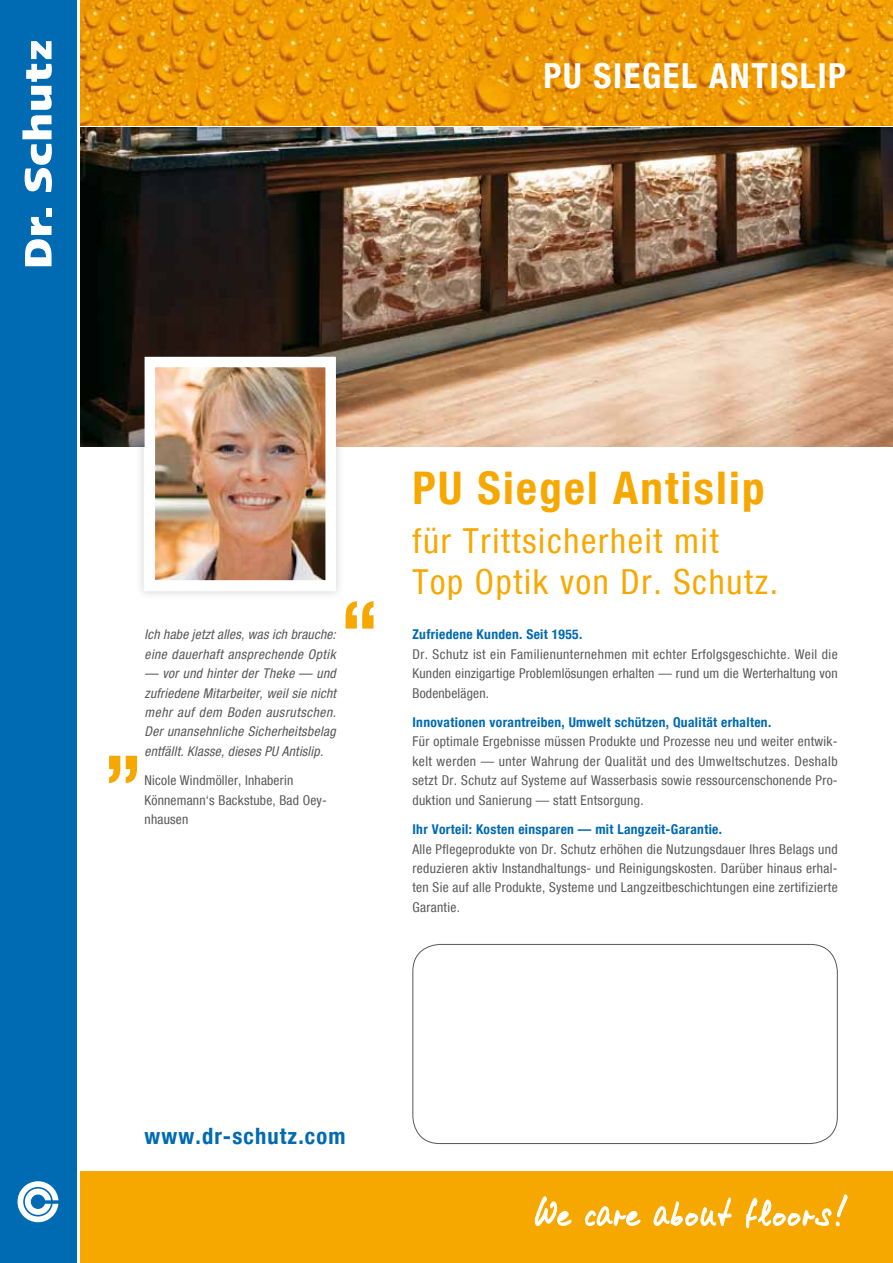
<style>
.page{position:relative;width:893px;height:1263px;background:#fff}
.page>*{position:absolute;margin:0;border:0;box-sizing:border-box;transform-origin:0 0}
.t1{font:700 condensed 85.5px "Helvetica Neue LT Com";color:#f7a800}
.t2{font:700 condensed 45px "Helvetica Neue LT Com";letter-spacing:.05em;color:#f7a800}
.t3{font:condensed 34.5px/40.5px "Helvetica Neue LT Com";letter-spacing:.05em;color:#f7a800}
.t4{font:700 condensed 34.5px "Helvetica Neue LT Com";letter-spacing:.05em;color:#fff}
.t5{font:700 condensed 22.5px "Helvetica Neue LT Com";letter-spacing:.05em;color:#006ab3}
.t6{font:condensed 13.5px/19.5px "Helvetica Neue LT Com";letter-spacing:.015em;color:#58585a;text-align:justify}
.t7{font:italic condensed 13.5px/19.5px "Helvetica Neue LT Com";letter-spacing:.015em;color:#58585a;text-align:justify}
.t8{font:700 condensed 13.5px "Helvetica Neue LT Com";letter-spacing:.025em;color:#006ab3}
.t9{font:italic condensed 13.5px/19.5px "Helvetica Neue LT Com";letter-spacing:.035em;color:#58585a}
</style>
<div class="page">
<img style="left:135px;top:446px;width:211px;height:149px">
<img style="left:81px;top:0;width:812px;height:125px">
<div style="left:412px;top:944px;width:426px;height:200px;border:1px solid #58585a;border-radius:27px"></div>
<img style="left:81px;top:128px;width:812px;height:318px">
<img style="left:156px;top:368px;width:169px;height:212px">
<div style="left:0;top:0;width:77px;height:1263px;background:#006ab3"></div>
<svg style="left:25px;top:217px;width:27px;height:49px"></svg>
<div style="left:46px;top:208px;width:6px;height:9px;background:#fff"></div>
<svg style="left:22px;top:41px;width:30px;height:151px"></svg>
<svg style="left:17px;top:1181px;width:41px;height:41px"></svg>
<div style="left:81px;top:1171px;width:812px;height:92px;background:#f7a800"></div>
<svg style="left:535px;top:1196px;width:37px;height:30px"></svg>
<svg style="left:585px;top:1206px;width:56px;height:20px"></svg>
<svg style="left:653px;top:1197px;width:79px;height:29px"></svg>
<svg style="left:746px;top:1194px;width:101px;height:34px"></svg>
<h3 class="t4" style="left:544px;top:56px;width:304px">PU SIEGEL ANTISLIP</h3>
<p class="t9" style="left:145px;top:624px;width:193px">Ich habe jetzt alles, was ich brauche: eine dauerhaft ansprechende Optik</p>
<p class="t7" style="left:145px;top:663px;width:193px">— vor und hinter der Theke — und zufriedene Mitarbeiter, weil sie nicht mehr auf dem Boden ausrutschen.<br>Der unansehnliche Sicherheitsbelag entfällt. Klasse, dieses PU Antislip.</p>
<p class="t6" style="left:145px;top:770px;width:184px;text-align:left">Nicole Windmöller, Inhaberin<br>Könnemann‘s Backstube, Bad Oey&shy;nhausen</p>
<h1 class="t1" style="left:103px;top:687px;width:41px">„</h1>
<h1 class="t1" style="left:340px;top:581px;width:41px">“</h1>
<h2 class="t2" style="left:412px;top:461px;width:354px">PU Siegel Antislip</h2>
<h3 class="t3" style="left:412px;top:520px;width:367px">für Trittsicherheit mit<br>Top Optik von Dr. Schutz.</h3>
<p class="t8" style="left:412px;top:626px;width:171px">Zufriedene Kunden. Seit 1955.</p>
<p class="t6" style="left:412px;top:644px;width:427px">Dr. Schutz ist ein Familienunternehmen mit echter Erfolgsgeschichte. Weil die Kunden einzigartige Problemlösungen erhalten — rund um die Werterhaltung von Bodenbelägen.</p>
<p class="t8" style="left:412px;top:714px;width:360px">Innovationen vorantreiben, Umwelt schützen, Qualität erhalten.</p>
<p class="t6" style="left:412px;top:731px;width:427px">Für optimale Ergebnisse müssen Produkte und Prozesse neu und weiter entwic&shy;kelt werden — unter Wahrung der Qualität und des Umweltschutzes. Deshalb setzt Dr. Schutz auf Systeme auf Wasserbasis sowie ressourcenschonende Pro&shy;duktion und Sanierung — statt Entsorgung.</p>
<p class="t8" style="left:412px;top:821px;width:311px">Ihr Vorteil: Kosten einsparen — mit Langzeit-Garantie.</p>
<p class="t6" style="left:412px;top:839px;width:427px">Alle Pflegeprodukte von Dr. Schutz erhöhen die Nutzungsdauer Ihres Belags und reduzieren aktiv Instandhaltungs- und Reinigungskosten. Darüber hinaus erhal&shy;ten Sie auf alle Produkte, Systeme und Langzeitbeschichtungen eine zertifizierte Garantie.</p>
<h3 class="t5" style="left:145px;top:1123px;width:202px">www.dr-schutz.com</h3>
</div>
